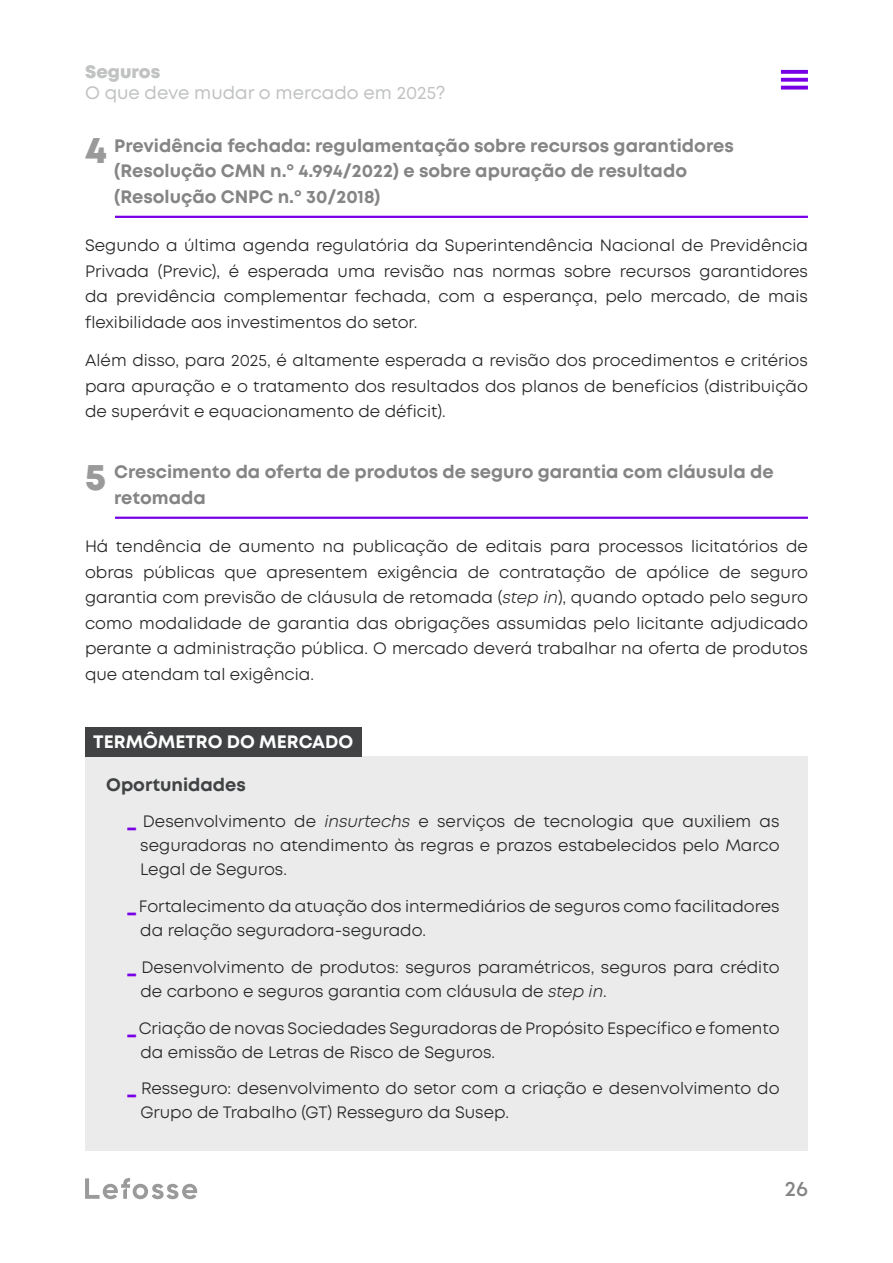
<style>
.page{position:relative;width:893px;height:1263px;background:#fff}
.page>*{position:absolute;margin:0;border:0;box-sizing:border-box;transform-origin:0 0}
.t1{font:600 21px "Mont";color:#858585}
.t2{font:700 18px/25.5px "Mont";color:#858585}
.t3{font:18px "Mont";color:#c0c3c1}
.t4{font:700 18px "Mont";color:#fff}
.t5{font:700 18px "Mont";color:#404243}
.t6{font:800 18px "Mont";color:#c0c3c1}
.t7{font:16.5px/25.5px "Mont";color:#262827;text-align:justify}
.s1{font-weight:800;font-size:37.5px;color:#9b9a9a}
.s2{font-style:italic}
.s3{font-weight:800;color:#7800e5}
</style>
<div class="page">
<svg style="left:781px;top:70px;width:27px;height:20px"></svg>
<svg style="left:85px;top:1178px;width:112px;height:21px"></svg>
<hr style="left:115px;top:517px;width:693px;height:2px;background:#7800e5">
<div style="left:85px;top:756px;width:723px;height:395px;background:#ebebeb"></div>
<div style="left:85px;top:727px;width:276px;height:29px;background:#404243"></div>
<hr style="left:115px;top:216px;width:693px;height:2px;background:#7800e5">
<p class="t6" style="left:85px;top:60px;width:77px">Seguros</p>
<p class="t3" style="left:85px;top:81px;width:362px">O que deve mudar o mercado em 2025?</p>
<p class="t2" style="left:114px;top:133px;width:621px;text-indent:-29px"><span class="s1">4</span> Previdência fechada: regulamentação sobre recursos garantidores (Resolução CMN n.º 4.994/2022) e sobre apuração de resultado (Resolução CNPC n.º 30/2018)</p>
<p class="t7" style="left:85px;top:233px;width:724px">Segundo a última agenda regulatória da Superintendência Nacional de Previdência Privada (Previc), é esperada uma revisão nas normas sobre recursos garantidores da previdência complementar fechada, com a esperança, pelo mercado, de mais flexibilidade aos investimentos do setor.</p>
<p class="t7" style="left:85px;top:348px;width:724px">Além disso, para 2025, é altamente esperada a revisão dos procedimentos e critérios para apuração e o tratamento dos resultados dos planos de benefícios (distribuição de superávit e equacionamento de déficit).</p>
<p class="t2" style="left:114px;top:459px;width:661px;text-indent:-29px"><span class="s1">5</span> Crescimento da oferta de produtos de seguro garantia com cláusula de retomada</p>
<p class="t7" style="left:85px;top:534px;width:724px">Há tendência de aumento na publicação de editais para processos licitatórios de obras públicas que apresentem exigência de contratação de apólice de seguro garantia com previsão de cláusula de retomada (<span class="s2">step in</span>), quando optado pelo seguro como modalidade de garantia das obrigações assumidas pelo licitante adjudicado perante a administração pública. O mercado deverá trabalhar na oferta de produtos que atendam tal exigência.</p>
<p class="t4" style="left:93px;top:730px;width:262px">TERMÔMETRO DO MERCADO</p>
<p class="t5" style="left:106px;top:772px;width:141px">Oportunidades</p>
<p class="t7" style="left:140px;top:810px;width:641px;line-height:24px;text-indent:-13px"><span class="s3">_</span> Desenvolvimento de <span class="s2">insurtechs</span> e serviços de tecnologia que auxiliem as seguradoras no atendimento às regras e prazos estabelecidos pelo Marco Legal de Seguros.</p>
<p class="t7" style="left:140px;top:894px;width:641px;line-height:24px;text-indent:-13px"><span class="s3">_</span> Fortalecimento da atuação dos intermediários de seguros como facilitadores da relação seguradora-segurado.</p>
<p class="t7" style="left:140px;top:955px;width:641px;line-height:24px;text-indent:-13px"><span class="s3">_</span> Desenvolvimento de produtos: seguros paramétricos, seguros para crédito de carbono e seguros garantia com cláusula de <span class="s2">step in</span>.</p>
<p class="t7" style="left:140px;top:1016px;width:641px;line-height:24px;text-indent:-13px"><span class="s3">_</span> Criação de novas Sociedades Seguradoras de Propósito Específico e fomento da emissão de Letras de Risco de Seguros.</p>
<p class="t7" style="left:140px;top:1077px;width:641px;line-height:24px;text-indent:-13px"><span class="s3">_</span> Resseguro: desenvolvimento do setor com a criação e desenvolvimento do<br>Grupo de Trabalho (GT) Resseguro da Susep.</p>
<p class="t1" style="left:785px;top:1175px;width:25px">26</p>
</div>
